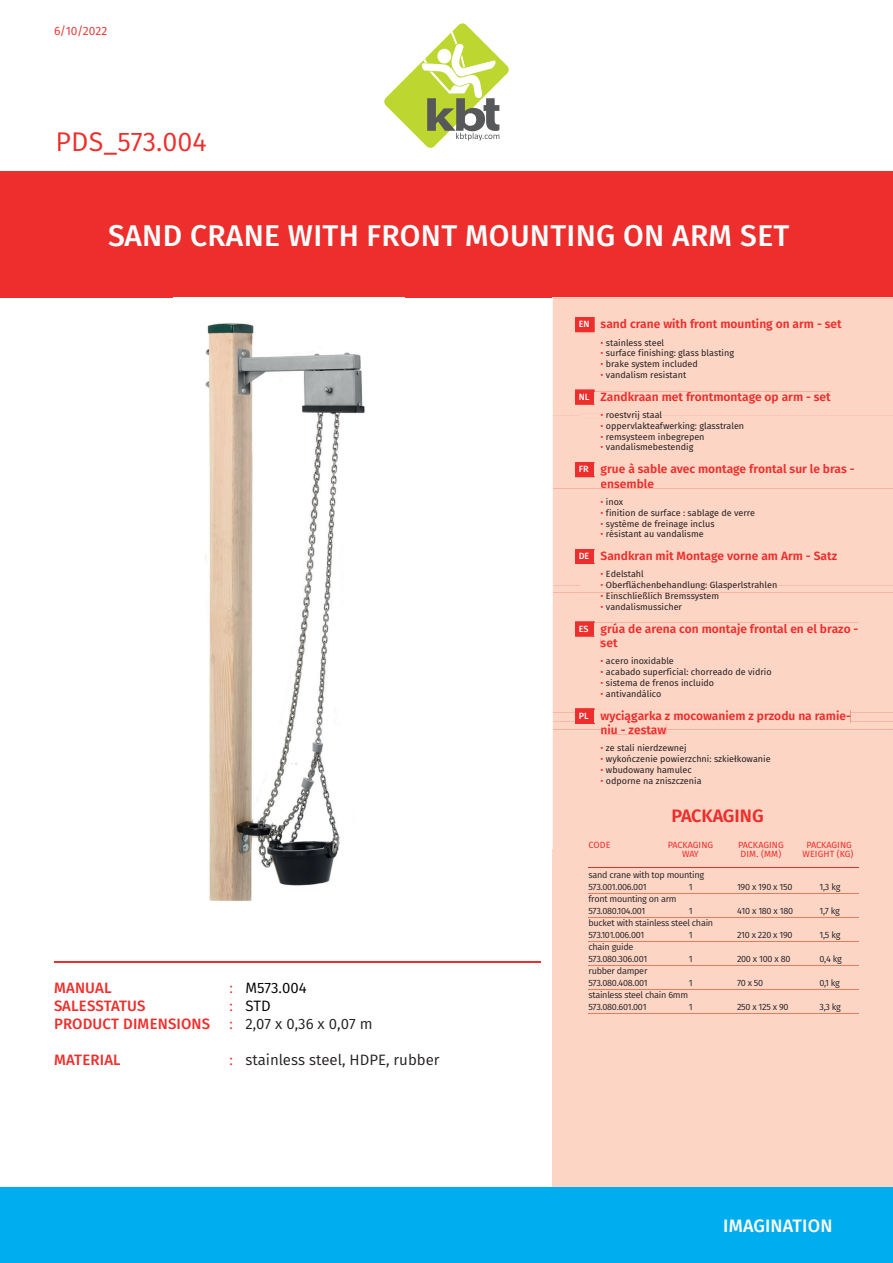
<style>
.page{position:relative;width:893px;height:1263px;background:#fff}
.page>*{position:absolute;margin:0;border:0;box-sizing:border-box;transform-origin:0 0}
.t1{font:500 30px "Fira Sans";letter-spacing:.01em;color:#fff}
.t2{font:27px "Fira Sans";color:#ee2e2c}
.t3{font:500 18px "Fira Sans";letter-spacing:.01em;color:#fff}
.t4{font:600 18px "Fira Sans";color:#ee2e2c}
.t5{font:500 15px "Fira Sans";letter-spacing:.01em;color:#ee2e2c}
.t6{font:15px "Fira Sans";color:#231f20}
.t7{font:15px/18px "Fira Sans";color:#000}
.t8{font:15px "Fira Sans";color:#ee2e2c}
.t9{font:600 12px/14.4px "Fira Sans";color:#ee2e2c}
.t10{font:12px "Fira Sans";color:#ee2e2c}
.t11{font:9.15px/12px "Fira Sans";letter-spacing:-.03em;color:#231f20}
.t12{font:9px "Fira Sans";color:#231f20}
.t13{font:9px "Fira Sans";letter-spacing:.01em;color:#ee2e2c}
.t14{font:500 9px "Fira Sans";color:#fff}
.s1{font-weight:500;font-size:9px}
.s2{color:#ee2e2c}
</style>
<div class="page">
<div style="left:0;top:178px;width:893px;height:120px;background:#ee2e2c"></div>
<div style="left:0;top:82px;width:893px;height:120px;background:#ee2e2c"></div>
<div style="left:0;top:1187px;width:893px;height:76px;background:#00aeef"></div>
<div style="left:0;top:0;width:893px;height:170px;background:#fff"></div>
<div style="left:553px;top:966px;width:340px;height:74px;background:#fcd5c5"></div>
<div style="left:553px;top:849px;width:340px;height:117px;background:#fcd5c5"></div>
<div style="left:553px;top:1040px;width:340px;height:96px;background:#fcd5c5"></div>
<div style="left:553px;top:1136px;width:340px;height:8px;background:#fcd5c5"></div>
<div style="left:553px;top:1144px;width:340px;height:42px;background:#fcd5c5"></div>
<div style="left:553px;top:298px;width:340px;height:551px;background:#fcd5c5"></div>
<div style="left:594px;top:713px;width:256px;height:9px;background:#fcd5c5"></div>
<hr style="left:594px;top:722px;width:256px;height:1px;background:#fcd5c5">
<hr style="left:594px;top:710px;width:256px;height:3px;background:#fcd5c5">
<div style="left:601px;top:724px;width:65px;height:5px;background:#fcd5c5"></div>
<div style="left:601px;top:729px;width:65px;height:5px;background:#fcd5c5"></div>
<hr style="left:580px;top:747px;width:24px;height:4px;background:#fcd5c5">
<hr style="left:580px;top:758px;width:24px;height:4px;background:#fcd5c5">
<hr style="left:580px;top:769px;width:24px;height:4px;background:#fcd5c5">
<div style="left:580px;top:779px;width:24px;height:5px;background:#fcd5c5"></div>
<hr style="left:54px;top:962px;width:487px;height:1px;background:#ee2e2c">
<hr style="left:588px;top:893px;width:271px;height:1px;background:#f3765b">
<hr style="left:588px;top:917px;width:271px;height:1px;background:#f3765b">
<hr style="left:588px;top:941px;width:271px;height:1px;background:#f3765b">
<hr style="left:588px;top:965px;width:271px;height:1px;background:#f3765b">
<hr style="left:588px;top:989px;width:271px;height:1px;background:#f3765b">
<hr style="left:588px;top:1013px;width:271px;height:1px;background:#f3765b">
<hr style="left:588px;top:867px;width:271px;height:1px;background:#ee2e2c">
<img style="left:205px;top:323px;width:160px;height:578px">
<svg style="left:384px;top:23px;width:125px;height:125px"></svg>
<h3 class="t10" style="left:54px;top:23px;width:55px">6/10/2022</h3>
<h2 class="t2" style="left:55px;top:123px;width:153px">PDS_573.004</h2>
<h1 class="t1" style="left:108px;top:214px;width:683px">SAND CRANE WITH FRONT MOUNTING ON ARM SET</h1>
<h3 class="t9" style="left:584px;top:317px;width:260px"><span class="s1">S</span> sand crane with front mounting on arm - set</h3>
<p class="t12" style="left:601px;top:336px;width:65px"><span class="s2">•</span> stainless steel</p>
<p class="t12" style="left:601px;top:347px;width:135px"><span class="s2">•</span> surface finishing: glass blasting</p>
<p class="t12" style="left:601px;top:358px;width:99px"><span class="s2">•</span> brake system included</p>
<p class="t12" style="left:601px;top:368px;width:87px"><span class="s2">•</span> vandalism resistant</p>
<h3 class="t9" style="left:579px;top:389px;width:254px"><span class="s1">ES</span> Zandkraan met frontmontage op arm - set</h3>
<p class="t12" style="left:601px;top:409px;width:63px"><span class="s2">•</span> roestvrij staal</p>
<p class="t12" style="left:601px;top:419px;width:145px"><span class="s2">•</span> oppervlakteafwerking: glasstralen</p>
<p class="t12" style="left:601px;top:430px;width:105px"><span class="s2">•</span> remsysteem inbegrepen</p>
<p class="t12" style="left:601px;top:441px;width:94px"><span class="s2">•</span> vandalismebestendig</p>
<h3 class="t9" style="left:601px;top:462px;width:256px;text-indent:-22px"><span class="s1">ES</span> grue à sable avec montage frontal sur le bras - ensemble</h3>
<p class="t12" style="left:601px;top:495px;width:24px"><span class="s2">•</span> inox</p>
<p class="t12" style="left:601px;top:506px;width:156px"><span class="s2">•</span> finition de surface : sablage de verre</p>
<p class="t12" style="left:601px;top:517px;width:115px"><span class="s2">•</span> système de freinage inclus</p>
<p class="t12" style="left:601px;top:528px;width:105px"><span class="s2">•</span> résistant au vandalisme</p>
<h3 class="t9" style="left:579px;top:549px;width:260px"><span class="s1">ES</span> Sandkran mit Montage vorne am Arm - Satz</h3>
<p class="t12" style="left:601px;top:568px;width:45px"><span class="s2">•</span> Edelstahl</p>
<p class="t12" style="left:601px;top:579px;width:178px"><span class="s2">•</span> Oberflächenbehandlung: Glasperlstrahlen</p>
<p class="t12" style="left:601px;top:590px;width:120px"><span class="s2">•</span> Einschließlich Bremssystem</p>
<p class="t12" style="left:601px;top:600px;width:83px"><span class="s2">•</span> vandalismussicher</p>
<h3 class="t9" style="left:601px;top:621px;width:259px">grúa de arena con montaje frontal en el brazo - set</h3>
<p class="t12" style="left:601px;top:655px;width:75px"><span class="s2">•</span> acero inoxidable</p>
<p class="t12" style="left:601px;top:666px;width:173px"><span class="s2">•</span> acabado superficial: chorreado de vidrio</p>
<p class="t12" style="left:601px;top:676px;width:115px"><span class="s2">•</span> sistema de frenos incluido</p>
<p class="t12" style="left:601px;top:687px;width:62px"><span class="s2">•</span> antivandálico</p>
<h3 class="t9" style="left:601px;top:708px;width:252px;text-indent:-22px"><span class="s1">ES</span> wyciągarka z mocowaniem z przodu na ramie&shy;niu - zestaw</h3>
<p class="t12" style="left:601px;top:742px;width:88px"><span class="s2">•</span> ze stali nierdzewnej</p>
<p class="t12" style="left:601px;top:752px;width:172px"><span class="s2">•</span> wykończenie powierzchni: szkiełkowanie</p>
<p class="t12" style="left:601px;top:763px;width:93px"><span class="s2">•</span> wbudowany hamulec</p>
<p class="t12" style="left:601px;top:774px;width:102px"><span class="s2">•</span> odporne na zniszczenia</p>
<p class="t14" style="left:579px;top:318px;width:12px">EN</p>
<p class="t14" style="left:579px;top:390px;width:12px">NL</p>
<p class="t14" style="left:579px;top:463px;width:11px">FR</p>
<p class="t14" style="left:579px;top:550px;width:12px">DE</p>
<p class="t14" style="left:579px;top:622px;width:11px">ES</p>
<p class="t14" style="left:579px;top:709px;width:11px">PL</p>
<h3 class="t4" style="left:671px;top:803px;width:94px">PACKAGING</h3>
<p class="t13" style="left:588px;top:839px;width:23px">CODE</p>
<p class="t13" style="left:668px;top:839px;width:47px">PACKAGING</p>
<p class="t13" style="left:738px;top:839px;width:47px">PACKAGING</p>
<p class="t13" style="left:806px;top:839px;width:47px">PACKAGING</p>
<p class="t13" style="left:682px;top:848px;width:18px">WAY</p>
<p class="t13" style="left:741px;top:848px;width:42px">DIM. (MM)</p>
<p class="t13" style="left:802px;top:848px;width:52px">WEIGHT (KG)</p>
<p class="t11" style="left:588px;top:869px;width:117px">sand crane with top mounting<br>573.001.006.001</p>
<p class="t11" style="left:689px;top:881px;width:5px">1</p>
<p class="t11" style="left:737px;top:881px;width:57px">190 x 190 x 150</p>
<p class="t11" style="left:819px;top:881px;width:22px">1,3 kg</p>
<p class="t11" style="left:588px;top:893px;width:90px">front mounting on arm<br>573.080.104.001</p>
<p class="t11" style="left:689px;top:905px;width:5px">1</p>
<p class="t11" style="left:737px;top:905px;width:58px">410 x 180 x 180</p>
<p class="t11" style="left:819px;top:905px;width:22px">1,7 kg</p>
<p class="t11" style="left:588px;top:917px;width:126px">bucket with stainless steel chain<br>573.101.006.001</p>
<p class="t11" style="left:689px;top:929px;width:5px">1</p>
<p class="t11" style="left:737px;top:929px;width:57px">210 x 220 x 190</p>
<p class="t11" style="left:819px;top:929px;width:22px">1,5 kg</p>
<h3 class="t5" style="left:54px;top:977px;width:59px">MANUAL</h3>
<h3 class="t8" style="left:230px;top:977px;width:5px">:</h3>
<h3 class="t5" style="left:54px;top:995px;width:93px">SALESSTATUS</h3>
<h3 class="t8" style="left:229px;top:995px;width:5px">:</h3>
<h3 class="t5" style="left:54px;top:1013px;width:158px">PRODUCT DIMENSIONS</h3>
<h3 class="t8" style="left:229px;top:1013px;width:5px">:</h3>
<h3 class="t5" style="left:54px;top:1049px;width:68px">MATERIAL</h3>
<h3 class="t8" style="left:229px;top:1049px;width:5px">:</h3>
<h3 class="t7" style="left:245px;top:979px;width:63px">M573.004<br>STD</h3>
<h3 class="t6" style="left:245px;top:1013px;width:129px">2,07 x 0,36 x 0,07 m</h3>
<h3 class="t6" style="left:245px;top:1049px;width:196px">stainless steel, HDPE, rubber</h3>
<p class="t11" style="left:588px;top:941px;width:60px">chain guide<br>573.080.306.001</p>
<p class="t11" style="left:588px;top:965px;width:61px">rubber damper<br>573.080.408.001</p>
<p class="t11" style="left:689px;top:953px;width:5px">1</p>
<p class="t11" style="left:737px;top:953px;width:55px">200 x 100 x 80</p>
<p class="t11" style="left:819px;top:953px;width:24px">0,4 kg</p>
<p class="t11" style="left:689px;top:977px;width:5px">1</p>
<p class="t11" style="left:737px;top:977px;width:28px">70 x 50</p>
<p class="t11" style="left:819px;top:977px;width:22px">0,1 kg</p>
<p class="t11" style="left:588px;top:989px;width:101px">stainless steel chain 6mm<br>573.080.601.001</p>
<p class="t11" style="left:689px;top:1001px;width:5px">1</p>
<p class="t11" style="left:737px;top:1001px;width:53px">250 x 125 x 90</p>
<p class="t11" style="left:819px;top:1001px;width:23px">3,3 kg</p>
<h3 class="t3" style="left:723px;top:1213px;width:111px">IMAGINATION</h3>
</div>
